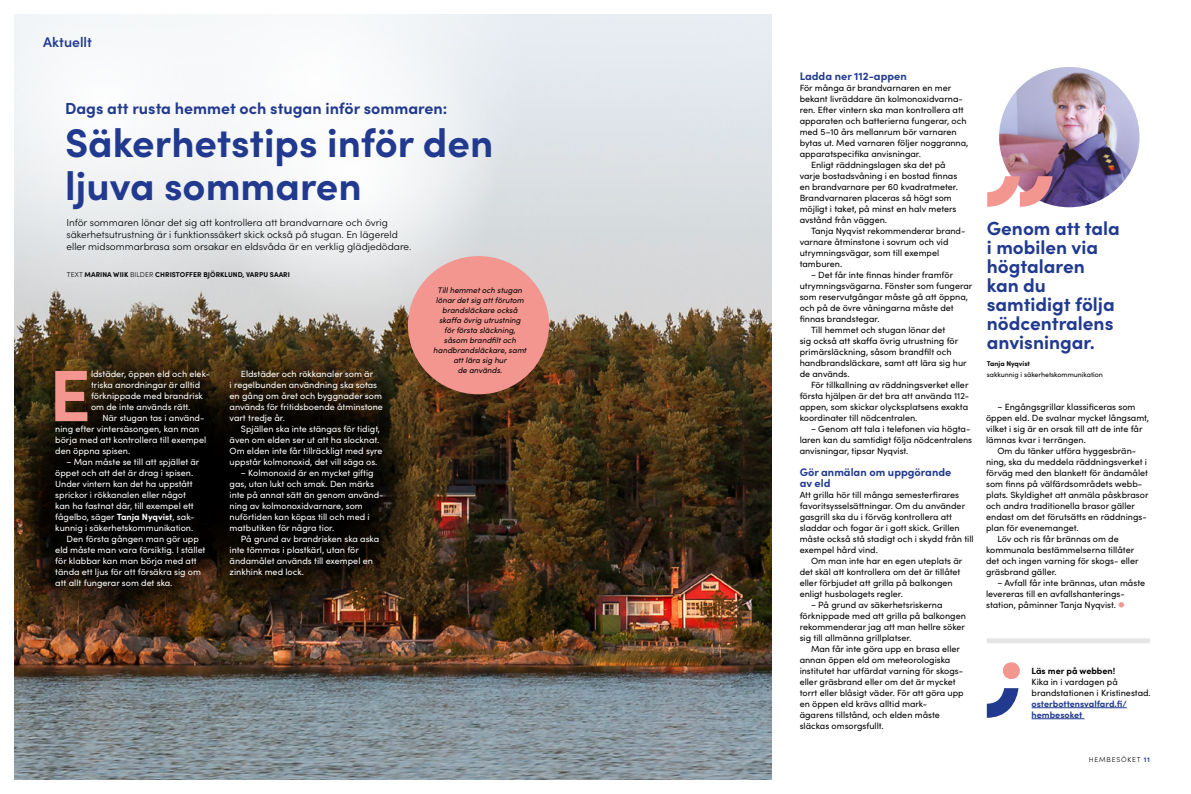
<style>
.page{position:relative;width:1191px;height:794px;background:#fff}
.page>*{position:absolute;margin:0;border:0;box-sizing:border-box;transform-origin:0 0}
.P_leipis_ANFANGI{font:700 72.9px "Sofia Pro";color:#f39690}
.H2_36_36{font:700 40px/43px "Sofia Pro";color:#213a8f}
.P_väliotsikko{font:700 19px/19px "Sofia Pro";color:#213a8f}
.H2_36_36-2{font:700 16px "Sofia Pro";color:#213a8f}
.t1{font:600 14px "Sofia Pro";color:#213a8f}
.P_väliotsikko-2{font:700 11px/11px "Sofia Pro";color:#213a8f}
.P_ingressi{font:300 10px/12px "Sofia Pro";color:#000}
.P_leipis_SISENNYS{font:9px/11px "Sofia Pro";color:#000}
.P_leipis_SISENNYS-2{font:9px/11px "Sofia Pro";color:#fff}
.P_leipis{font:9px/11px "Sofia Pro";color:#000}
.P_leipis_ANFANGI-2{font:9px/11px "Sofia Pro";color:#fff}
.P_linkki{font:9px/11px "Sofia Pro";color:#000}
.P_linkki-2{font:700 9px/11px "Sofia Pro";color:#213a8f}
.t2{font:italic 8px/10px "Sofia Pro";color:#000;text-align:center}
.P_kuva_teksti{font:700 7px "Sofia Pro";letter-spacing:.01em;color:#000}
.P_linkki-3{font:7px "Sofia Pro";color:#000}
.t3{font:300 7px "Sofia Pro";letter-spacing:.11em;color:#000}
.P_linkki-4{font:700 7px "Sofia Pro";color:#000}
.s1{font-weight:300}
.s2{font-weight:700}
.s3{color:#f39690}
.s4{font-weight:700;color:#213a8f}
</style>
<div class="page">
<img style="left:595px;top:238px;width:176px;height:542px">
<img style="left:14px;top:238px;width:581px;height:542px">
<svg style="left:14px;top:238px;width:299px;height:77px;background:#d0d0cf"></svg>
<svg style="left:103px;top:238px;width:421px;height:53px;background:#dadcdd"></svg>
<svg style="left:204px;top:24px;width:296px;height:295px;background:#dfe0e1"></svg>
<svg style="left:14px;top:14px;width:758px;height:224px"></svg>
<div style="left:408px;top:256px;width:141px;height:138px;background:#f39690;border-radius:50%"></div>
<hr style="left:1031px;top:707px;width:95px;height:1px;background:#213a8f">
<hr style="left:1031px;top:718px;width:53px;height:1px;background:#213a8f">
<div style="left:986px;top:638px;width:163px;height:5px;background:#e5e5e5"></div>
<svg style="left:1003px;top:662px;width:17px;height:17px"></svg>
<svg style="left:986px;top:688px;width:32px;height:30px"></svg>
<svg style="left:24px;top:438px;width:188px;height:194px;background:#3f2714"></svg>
<svg style="left:14px;top:349px;width:241px;height:247px;background:#3f2e11"></svg>
<svg style="left:31px;top:388px;width:241px;height:247px;background:#3b2411"></svg>
<svg style="left:187px;top:354px;width:240px;height:248px;background:#3e2d13"></svg>
<svg style="left:24px;top:350px;width:240px;height:248px;background:#120c04"></svg>
<svg style="left:137px;top:350px;width:229px;height:234px;background:#150e05"></svg>
<svg style="left:193px;top:379px;width:228px;height:234px;background:#100b04"></svg>
<img style="left:999px;top:67px;width:140px;height:140px;border-radius:70px">
<svg style="left:987px;top:176px;width:65px;height:31px"></svg>
<h3 class="t1" style="left:43px;top:31px;width:50px">Aktuellt</h3>
<h2 class="H2_36_36-2" style="left:65px;top:96px;width:384px">Dags att rusta hemmet och stugan inför sommaren:</h2>
<h2 class="H2_36_36" style="left:65px;top:118px;width:430px">Säkerhetstips inför den ljuva sommaren</h2>
<p class="P_ingressi" style="left:66px;top:216px;width:346px">Inför sommaren lönar det sig att kontrollera att brandvarnare och övrig säkerhetsutrustning är i funktionssäkert skick också på stugan. En lägereld eller midsommarbrasa som orsakar en eldsvåda är en verklig glädjedödare.</p>
<p class="P_kuva_teksti" style="left:67px;top:269px;width:224px"><span class="s1">TEXT</span> MARINA WIIK <span class="s1">BILDER</span> CHRISTOFFER BJÖRKLUND, VARPU SAARI</p>
<p class="P_leipis_ANFANGI" style="left:49px;top:339px;width:43px">E</p>
<p class="P_leipis_ANFANGI-2" style="left:91px;top:368px;width:120px">ldstäder, öppen eld och elek&shy;triska anordningar är alltid förknippade med brandrisk om de inte används rätt.</p>
<p class="P_leipis_SISENNYS-2" style="left:55px;top:412px;width:152px;text-indent:47px">När stugan tas i använd&shy;ning efter vintersäsongen, kan man börja med att kontrollera till exempel den öppna spisen.</p>
<p class="P_leipis_SISENNYS-2" style="left:55px;top:456px;width:146px;text-indent:11px">− Man måste se till att spjället är öppet och att det är drag i spisen.<br>Under vintern kan det ha uppstått sprickor i rökkanalen eller något kan ha fastnat där, till exempel ett fågelbo, säger <span class="s2">Tanja Nyqvist</span>, sak&shy;kunnig i säkerhetskommunikation.</p>
<p class="P_leipis_SISENNYS-2" style="left:55px;top:533px;width:152px;text-indent:11px">Den första gången man gör upp eld måste man vara försiktig. I stället för klabbar kan man börja med att tända ett ljus för att försäkra sig om att allt fungerar som det ska.</p>
<p class="P_leipis_SISENNYS-2" style="left:230px;top:368px;width:155px;text-indent:11px">Eldstäder och rökkanaler som är<br>i regelbunden användning ska sotas en gång om året och byggnader som används för fritidsboende åtminstone vart tredje år.</p>
<p class="P_leipis_SISENNYS-2" style="left:230px;top:423px;width:155px;text-indent:11px">Spjällen ska inte stängas för tidigt, även om elden ser ut att ha slocknat.<br>Om elden inte får tillräckligt med syre uppstår kolmonoxid, det vill säga os.</p>
<p class="P_leipis_SISENNYS-2" style="left:230px;top:467px;width:155px;text-indent:11px">− Kolmonoxid är en mycket giftig gas, utan lukt och smak. Den märks inte på annat sätt än genom använd&shy;ning av kolmonoxidvarnare, som nuförtiden kan köpas till och med i matbutiken för några tior.</p>
<p class="P_leipis_SISENNYS-2" style="left:230px;top:533px;width:151px;text-indent:11px">På grund av brandrisken ska aska inte tömmas i plastkärl, utan för ändamålet används till exempel en zinkhink med lock.</p>
<p class="t2" style="left:433px;top:285px;width:95px">Till hemmet och stugan lönar det sig att förutom brandsläckare också skaffa övrig utrustning för första släckning, såsom brandfilt och handbrandsläckare, samt att lära sig hur<br>de används.</p>
<p class="P_väliotsikko-2" style="left:799px;top:70px;width:109px">Ladda ner 112-appen</p>
<p class="P_leipis" style="left:799px;top:82px;width:170px">För många är brandvarnaren en mer bekant livräddare än kolmonoxidvarna&shy;ren. Efter vintern ska man kontrollera att apparaten och batterierna fungerar, och med 5–10 års mellanrum bör varnaren bytas ut. Med varnaren följer noggranna, apparatspecifika anvisningar.</p>
<p class="P_leipis_SISENNYS" style="left:799px;top:159px;width:160px;text-indent:11px">Enligt räddningslagen ska det på varje bostadsvåning i en bostad finnas en brandvarnare per 60 kvadratmeter.<br>Brandvarnaren placeras så högt som möjligt i taket, på minst en halv meters avstånd från väggen.</p>
<p class="P_leipis_SISENNYS" style="left:799px;top:225px;width:167px;text-indent:11px">Tanja Nyqvist rekommenderar brand&shy;varnare åtminstone i sovrum och vid utrymningsvägar, som till exempel tamburen.</p>
<p class="P_leipis_SISENNYS" style="left:799px;top:269px;width:174px;text-indent:11px">− Det får inte finnas hinder framför utrymningsvägarna. Fönster som fungerar som reservutgångar måste gå att öppna, och på de övre våningarna måste det finnas brandstegar.</p>
<p class="P_leipis_SISENNYS" style="left:799px;top:324px;width:168px;text-indent:11px">Till hemmet och stugan lönar det<br>sig också att skaffa övrig utrustning för primärsläckning, såsom brandfilt och handbrandsläckare, samt att lära sig hur de används.</p>
<p class="P_leipis_SISENNYS" style="left:799px;top:379px;width:171px;text-align:justify;text-indent:11px">För tillkallning av räddningsverket eller första hjälpen är det bra att använda 112- appen, som skickar olycksplatsens exakta koordinater till nödcentralen.</p>
<p class="P_leipis_SISENNYS" style="left:799px;top:423px;width:174px;text-indent:11px">− Genom att tala i telefonen via högta&shy;laren kan du samtidigt följa nödcentralens anvisningar, tipsar Nyqvist.</p>
<p class="P_väliotsikko-2" style="left:799px;top:466px;width:153px">Gör anmälan om uppgörande av eld</p>
<p class="P_leipis" style="left:799px;top:489px;width:175px">Att grilla hör till många semesterfirares favoritsysselsättningar. Om du använder gasgrill ska du i förväg kontrollera att sladdar och fogar är i gott skick. Grillen måste också stå stadigt och i skydd från till exempel hård vind.</p>
<p class="P_leipis" style="left:799px;top:555px;width:164px;text-indent:11px">Om man inte har en egen uteplats är det skäl att kontrollera om det är tillåtet eller förbjudet att grilla på balkongen enligt husbolagets regler.</p>
<p class="P_leipis_SISENNYS" style="left:799px;top:599px;width:168px;text-indent:11px">− På grund av säkerhetsriskerna förknippade med att grilla på balkongen rekommenderar jag att man hellre söker sig till allmänna grillplatser.</p>
<p class="P_leipis_SISENNYS" style="left:799px;top:643px;width:166px;text-indent:11px">Man får inte göra upp en brasa eller annan öppen eld om meteorologiska institutet har utfärdat varning för skogs&shy;eller gräsbrand eller om det är mycket torrt eller blåsigt väder. För att göra upp en öppen eld krävs alltid mark-<br>ägarens tillstånd, och elden måste släckas omsorgsfullt.</p>
<p class="P_väliotsikko" style="left:986px;top:217px;width:135px">Genom att tala i mobilen via högtalaren kan du samtidigt följa nödcentralens anvisningar.</p>
<p class="P_linkki-4" style="left:986px;top:358px;width:45px">Tanja Nyqvist</p>
<p class="P_linkki-3" style="left:986px;top:369px;width:118px">sakkunnig i säkerhetskommunikation</p>
<p class="P_leipis_SISENNYS" style="left:986px;top:401px;width:164px;text-indent:11px">− Engångsgrillar klassificeras som öppen eld. De svalnar mycket långsamt, vilket i sig är en orsak till att de inte får lämnas kvar i terrängen.</p>
<p class="P_leipis_SISENNYS" style="left:986px;top:445px;width:164px;text-indent:11px">Om du tänker utföra hyggesbrän&shy;ning, ska du meddela räddningsverket i förväg med den blankett för ändamålet som finns på välfärdsområdets webb&shy;plats. Skyldighet att anmäla påskbrasor och andra traditionella brasor gäller endast om det förutsätts en räddnings&shy;plan för evenemanget.</p>
<p class="P_leipis_SISENNYS" style="left:986px;top:533px;width:154px;text-indent:11px">Löv och ris får brännas om de kommunala bestämmelserna tillåter det och ingen varning för skogs- eller gräsbrand gäller.</p>
<p class="P_leipis_SISENNYS" style="left:986px;top:577px;width:161px;text-indent:11px">− Avfall får inte brännas, utan måste levereras till en avfallshanterings&shy;station, påminner Tanja Nyqvist. <span class="s3">⬤</span></p>
<p class="P_linkki" style="left:1031px;top:665px;width:121px"><span class="s2">Läs mer på webben!<br></span>Kika in i vardagen på brandstationen i Kristinestad.</p>
<p class="P_linkki-2" style="left:1031px;top:698px;width:97px">osterbottensvalfard.fi/ hembesoket</p>
<p class="t3" style="left:1088px;top:755px;width:63px">HEMBESÖKET <span class="s4">11</span></p>
</div>
